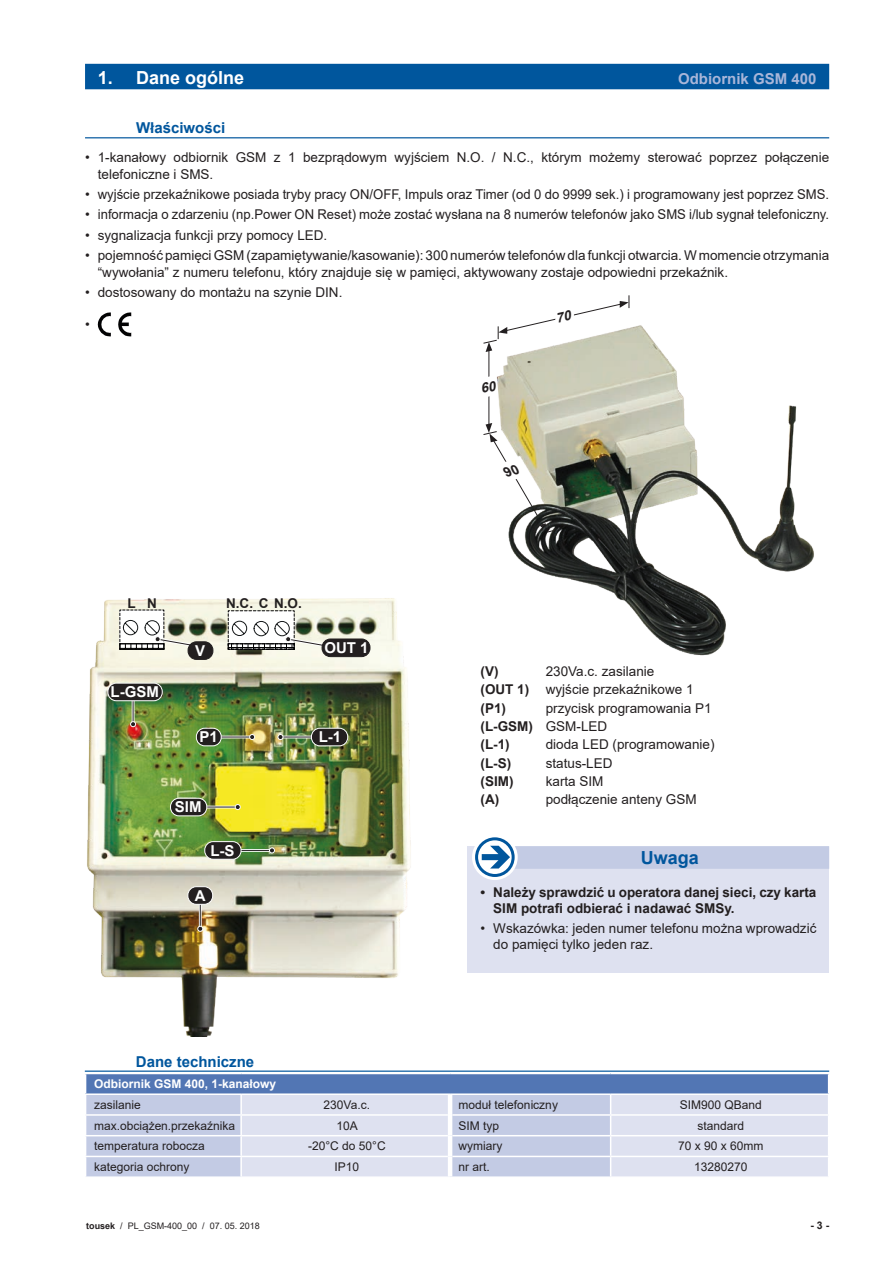
<style>
.page{position:relative;width:893px;height:1263px;background:#fff}
.page>*{position:absolute;margin:0;border:0;box-sizing:border-box;transform-origin:0 0}
.t1{font:700 18px "Arial";color:#fff}
.t2{font:700 18px "Arial";color:#00569d}
.t3{font:700 15px "Arial";color:#00569d}
.t4{font:700 15px "Arial";color:#fff}
.t5{font:700 15px "Arial";color:#a9b6d9}
.t6{font:13.5px/18.3px "Arial";color:#231f20}
.t7{font:700 13.5px/16.2px "Arial";color:#231f20}
.t8{font:12px "Arial";color:#231f20}
.t9{font:700 12px "Arial";color:#fff}
.t10{font:700 10.5px "Arial";color:#231f20}
.t11{font:9px "Arial";color:#231f20}
.s1{font-weight:700}
</style>
<div class="page">
<img style="left:488px;top:325px;width:326px;height:331px">
<div style="left:85px;top:64px;width:744px;height:25px;background:#00569d"></div>
<hr style="left:85px;top:137px;width:744px;height:1px;background:#00569d">
<svg style="left:98px;top:312px;width:13px;height:24px"></svg>
<svg style="left:118px;top:312px;width:13px;height:24px"></svg>
<hr style="left:85px;top:1070px;width:744px;height:2px;background:#00569d">
<div style="left:86px;top:1073px;width:743px;height:21px;background:#5276b4"></div>
<div style="left:611px;top:1095px;width:217px;height:81px;background:#dee1f0"></div>
<hr style="left:85px;top:1073px;width:156px;height:1px;background:#fff">
<hr style="left:241px;top:1073px;width:209px;height:1px;background:#fff">
<hr style="left:450px;top:1073px;width:161px;height:1px;background:#fff">
<hr style="left:611px;top:1073px;width:218px;height:1px;background:#fff">
<hr style="left:611px;top:1093px;width:218px;height:2px;background:#fff">
<hr style="left:611px;top:1114px;width:218px;height:2px;background:#fff">
<hr style="left:611px;top:1135px;width:218px;height:1px;background:#fff">
<hr style="left:611px;top:1156px;width:218px;height:1px;background:#fff">
<svg style="left:85px;top:1074px;width:526px;height:102px"></svg>
<svg style="left:828px;top:1074px;width:1px;height:20px"></svg>
<hr style="left:448px;top:1095px;width:4px;height:20px;background:#fff">
<hr style="left:448px;top:1115px;width:4px;height:21px;background:#fff">
<hr style="left:448px;top:1136px;width:4px;height:20px;background:#fff">
<hr style="left:448px;top:1156px;width:4px;height:20px;background:#fff">
<div style="left:468px;top:846px;width:361px;height:127px;background:#dee1f0"></div>
<div style="left:489px;top:846px;width:340px;height:23px;background:#c3cbe4"></div>
<svg style="left:473px;top:836px;width:43px;height:42px"></svg>
<div style="left:472px;top:834px;width:46px;height:46px;border:3px solid #fff;border-radius:50%"></div>
<div style="left:475px;top:837px;width:40px;height:40px;border:3px solid #00569d;border-radius:50%"></div>
<svg style="left:482px;top:846px;width:28px;height:22px"></svg>
<img style="left:87px;top:598px;width:324px;height:438px">
<hr style="left:132px;top:686px;width:2px;height:37px;background:#fff">
<hr style="left:133px;top:689px;width:1px;height:33px;background:#231f20">
<svg style="left:130px;top:721px;width:6px;height:6px"></svg>
<div style="left:108px;top:683px;width:54px;height:18px;background:#231f20;border-radius:8px"></div>
<div style="left:107px;top:683px;width:56px;height:18px;border:1px solid #fff;border-radius:8px"></div>
<svg style="left:119px;top:609px;width:80px;height:41px"></svg>
<div style="left:154px;top:636px;width:7px;height:6px;border:1px solid #fff;border-radius:50%"></div>
<div style="left:188px;top:642px;width:25px;height:17px;background:#231f20;border-radius:8px"></div>
<div style="left:188px;top:641px;width:25px;height:19px;border:1px solid #231f20;border-radius:8px"></div>
<svg style="left:227px;top:610px;width:102px;height:40px"></svg>
<div style="left:322px;top:639px;width:48px;height:18px;background:#231f20;border-radius:8px"></div>
<div style="left:322px;top:638px;width:48px;height:19px;border:1px solid #231f20;border-radius:8px"></div>
<hr style="left:214px;top:736px;width:37px;height:2px;background:#fff">
<hr style="left:217px;top:736px;width:33px;height:1px;background:#231f20">
<svg style="left:249px;top:734px;width:6px;height:6px"></svg>
<div style="left:196px;top:728px;width:25px;height:18px;background:#231f20;border-radius:8px"></div>
<div style="left:196px;top:728px;width:26px;height:18px;border:1px solid #fff;border-radius:8px"></div>
<hr style="left:282px;top:736px;width:37px;height:2px;background:#fff">
<hr style="left:282px;top:736px;width:34px;height:1px;background:#231f20">
<svg style="left:277px;top:734px;width:6px;height:6px"></svg>
<div style="left:311px;top:728px;width:37px;height:18px;background:#231f20;border-radius:8px"></div>
<div style="left:311px;top:728px;width:37px;height:18px;border:1px solid #fff;border-radius:8px"></div>
<hr style="left:234px;top:849px;width:37px;height:3px;background:#fff">
<hr style="left:237px;top:850px;width:33px;height:1px;background:#231f20">
<svg style="left:269px;top:847px;width:6px;height:6px"></svg>
<div style="left:205px;top:842px;width:36px;height:17px;background:#231f20;border-radius:8px"></div>
<div style="left:204px;top:841px;width:37px;height:19px;border:1px solid #fff;border-radius:8px"></div>
<hr style="left:199px;top:806px;width:37px;height:2px;background:#fff">
<hr style="left:203px;top:806px;width:33px;height:1px;background:#231f20">
<svg style="left:235px;top:804px;width:6px;height:6px"></svg>
<div style="left:171px;top:798px;width:36px;height:18px;background:#231f20;border-radius:8px"></div>
<div style="left:170px;top:798px;width:37px;height:18px;border:1px solid #fff;border-radius:8px"></div>
<hr style="left:199px;top:890px;width:3px;height:37px;background:#fff">
<hr style="left:200px;top:894px;width:1px;height:33px;background:#231f20">
<svg style="left:197px;top:926px;width:6px;height:6px"></svg>
<div style="left:188px;top:887px;width:25px;height:17px;background:#231f20;border-radius:8px"></div>
<div style="left:187px;top:886px;width:26px;height:19px;border:1px solid #fff;border-radius:8px"></div>
<svg style="left:483px;top:295px;width:147px;height:57px"></svg>
<svg style="left:483px;top:423px;width:71px;height:111px"></svg>
<svg style="left:488px;top:375px;width:8px;height:23px"></svg>
<h1 class="t1" style="left:98px;top:65px;width:148px">1. Dane ogólne</h1>
<p class="t5" style="left:678px;top:68px;width:140px">Odbiornik GSM 400</p>
<p class="t3" style="left:136px;top:118px;width:91px">Właściwości</p>
<p class="t6" style="left:98px;top:149px;width:733px;line-height:16.2px;text-indent:-13px">• 1-kanałowy odbiornik GSM z 1 bezprądowym wyjściem N.O. / N.C., którym możemy sterować poprzez połączenie telefoniczne i SMS.</p>
<p class="t6" style="left:85px;top:185px;width:746px">• wyjście przekaźnikowe posiada tryby pracy ON/OFF, Impuls oraz Timer (od 0 do 9999 sek.) i programowany jest poprzez SMS.</p>
<p class="t6" style="left:85px;top:205px;width:746px">• informacja o zdarzeniu (np.Power ON Reset) może zostać wysłana na 8 numerów telefonów jako SMS i/lub sygnał telefoniczny.</p>
<p class="t6" style="left:85px;top:226px;width:244px">• sygnalizacja funkcji przy pomocy LED.</p>
<p class="t6" style="left:98px;top:247px;width:733px;line-height:16.2px;text-indent:-13px">• pojemność pamięciGSM (zapamiętywanie/kasowanie): 300 numerów telefonów dla funkcji otwarcia.Wmomencie otrzymania “wywołania” z numeru telefonu, który znajduje się w pamięci, aktywowany zostaje odpowiedni przekaźnik.</p>
<p class="t6" style="left:85px;top:283px;width:259px">• dostosowany do montażu na szynie DIN.</p>
<p class="t6" style="left:85px;top:315px;width:6px">•</p>
<p class="t7" style="left:128px;top:595px;width:31px">L N</p>
<p class="t7" style="left:226px;top:595px;width:77px">N.C. C N.O.</p>
<p class="t4" style="left:111px;top:681px;width:50px">L-GSM</p>
<p class="t4" style="left:195px;top:640px;width:12px">V</p>
<p class="t4" style="left:324px;top:637px;width:46px">OUT 1</p>
<p class="t4" style="left:199px;top:726px;width:20px">P1</p>
<p class="t4" style="left:319px;top:726px;width:24px">L-1</p>
<p class="t4" style="left:175px;top:796px;width:28px">SIM</p>
<p class="t4" style="left:210px;top:840px;width:26px">L-S</p>
<p class="t4" style="left:195px;top:885px;width:12px">A</p>
<p class="t6" style="left:480px;top:662px;width:215px;text-indent:65px">230Va.c. zasilanie<br><span class="s1">(OUT 1)</span> wyjście przekaźnikowe 1 <span class="s1">(P1)</span></p>
<p class="t7" style="left:480px;top:663px;width:19px">(V)</p>
<p class="t6" style="left:480px;top:699px;width:233px;text-indent:65px">przycisk programowania P1 <span class="s1">(L-GSM)</span> GSM-LED<br><span class="s1">(L-1)</span></p>
<p class="t6" style="left:546px;top:735px;width:170px">dioda LED (programowanie)</p>
<p class="t7" style="left:480px;top:755px;width:32px">(L-S)</p>
<p class="t6" style="left:546px;top:754px;width:68px">status-LED</p>
<p class="t7" style="left:480px;top:773px;width:34px">(SIM)</p>
<p class="t6" style="left:546px;top:772px;width:59px">karta SIM</p>
<p class="t7" style="left:480px;top:792px;width:20px">(A)</p>
<p class="t6" style="left:546px;top:790px;width:152px">podłączenie anteny GSM</p>
<h1 class="t2" style="left:641px;top:845px;width:60px">Uwaga</h1>
<p class="t7" style="left:493px;top:884px;width:325px;text-indent:-13px">• Należy sprawdzić u operatora danej sieci, czy karta<br>SIM potrafi odbierać i nadawać SMSy.</p>
<p class="t6" style="left:493px;top:920px;width:325px;line-height:16.2px;text-indent:-13px">• Wskazówka: jeden numer telefonu można wprowadzić do pamięci tylko jeden raz.</p>
<p class="t3" style="left:136px;top:1051px;width:120px">Dane techniczne</p>
<p class="t9" style="left:94px;top:1075px;width:184px">Odbiornik GSM 400, 1-kanałowy</p>
<p class="t8" style="left:94px;top:1096px;width:48px">zasilanie</p>
<p class="t8" style="left:324px;top:1096px;width:48px">230Va.c.</p>
<p class="t8" style="left:459px;top:1096px;width:101px">moduł telefoniczny</p>
<p class="t8" style="left:680px;top:1096px;width:84px">SIM900 QBand</p>
<p class="t8" style="left:94px;top:1117px;width:143px">max.obciążen.przekaźnika</p>
<p class="t8" style="left:337px;top:1117px;width:23px">10A</p>
<p class="t8" style="left:459px;top:1117px;width:42px">SIM typ</p>
<p class="t8" style="left:698px;top:1117px;width:48px">standard</p>
<p class="t8" style="left:94px;top:1138px;width:112px">temperatura robocza</p>
<p class="t8" style="left:308px;top:1138px;width:79px">-20°C do 50°C</p>
<p class="t8" style="left:459px;top:1138px;width:45px">wymiary</p>
<p class="t8" style="left:678px;top:1138px;width:87px">70 x 90 x 60mm</p>
<p class="t8" style="left:94px;top:1159px;width:97px">kategoria ochrony</p>
<p class="t8" style="left:335px;top:1159px;width:26px">IP10</p>
<p class="t8" style="left:459px;top:1159px;width:33px">nr art.</p>
<p class="t8" style="left:694px;top:1159px;width:55px">13280270</p>
<p class="t11" style="left:86px;top:1219px;width:175px"><span class="s1">tousek</span> / PL_GSM-400_00 / 07. 05. 2018</p>
<p class="t10" style="left:810px;top:1218px;width:20px">- 3 -</p>
</div>
